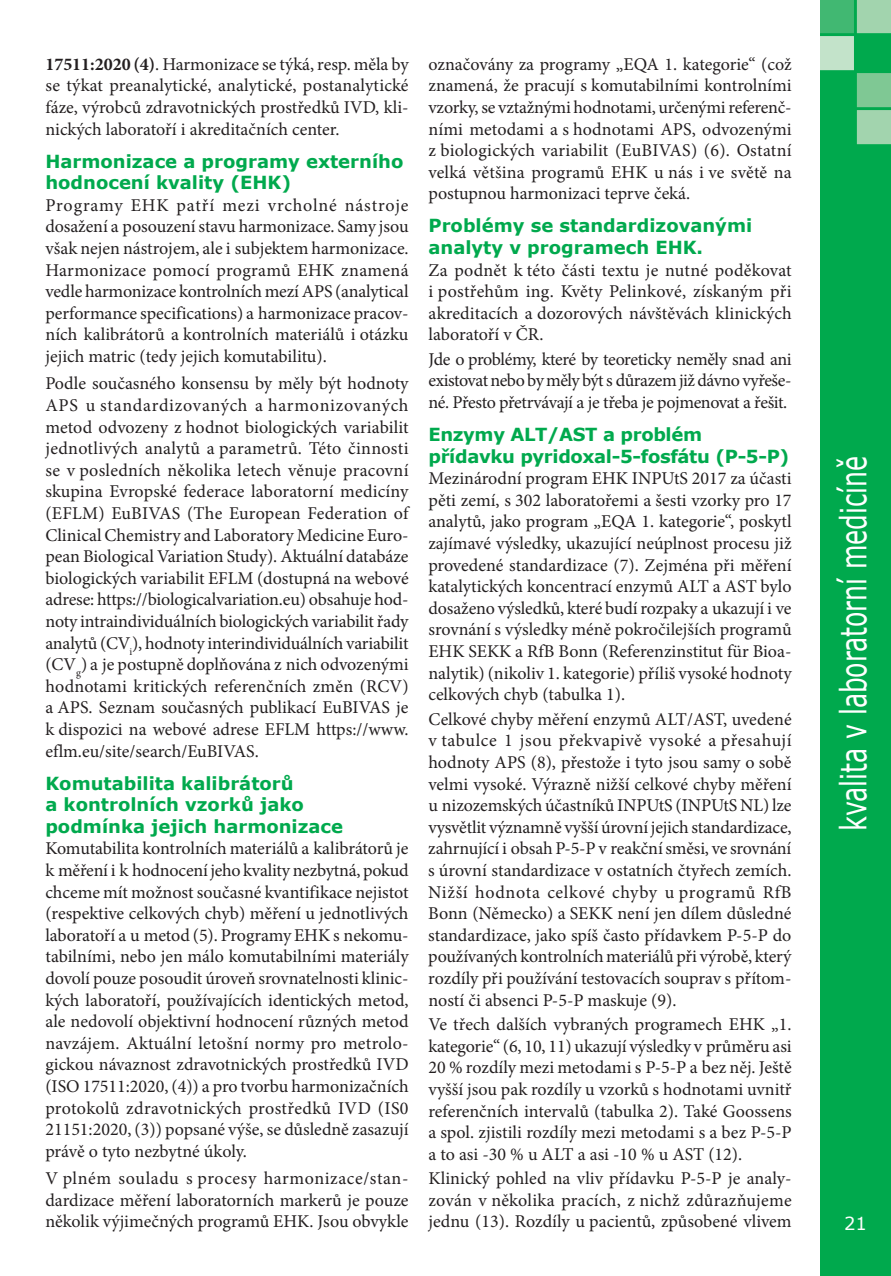
<style>
.page{position:relative;width:891px;height:1276px;background:#fff}
.page>*{position:absolute;margin:0;border:0;box-sizing:border-box;transform-origin:0 0}
.t1{font:36px "Verdana";color:#fff;scale:.7 1}
.t2{font:18px/21.6px "Minion Pro";color:#231f20;text-align:justify}
.t3{font:700 18px/21.6px "Verdana";color:#00a94d}
.t4{font:700 18px/21.6px "Verdana";letter-spacing:-.02em;color:#00a94d}
.t5{font:18px "Verdana";color:#fff}
.s1{font-weight:700}
</style>
<div class="page">
<div style="left:820px;top:0;width:70px;height:1276px;background:#00a94d"></div>
<p class="t2" style="left:45px;top:53px;width:364px"><span class="s1">17511:2020 (4)</span>. Harmonizace se týká, resp. měla by se týkat preanalytické, analytické, postanalytické fáze, výrobců zdravotnických prostředků IVD, kli&shy;nických laboratoří i akreditačních center.</p>
<p class="t3" style="left:45px;top:150px;width:359px">Harmonizace a programy externího hodnocení kvality (EHK)</p>
<p class="t2" style="left:45px;top:194px;width:364px">Programy EHK patří mezi vrcholné nástroje dosažení a posouzení stavu harmonizace. Samy jsou však nejen nástrojem, ale i subjektem harmonizace.<br>Harmonizace pomocí programů EHK znamená vedle harmonizace kontrolních mezí APS (analytical performance specifications) a harmonizace pracov&shy;ních kalibrátorů a kontrolních materiálů i otázku jejich matric (tedy jejich komutabilitu).</p>
<p class="t2" style="left:45px;top:373px;width:364px">Podle současného konsensu by měly být hodnoty APS u standardizovaných a harmonizovaných metod odvozeny z hodnot biologických variabilit jednotlivých analytů a parametrů. Této činnosti se v posledních několika letech věnuje pracovní skupina Evropské federace laboratorní medicíny (EFLM) EuBIVAS (The European Federation of Clinical Chemistry and Laboratory Medicine Euro&shy;pean Biological Variation Study). Aktuální databáze biologických variabilit EFLM (dostupná na webové adrese: https://biologicalvariation.eu) obsahuje hod&shy;noty intraindividuálních biologických variabilit řady analytů (CV<sub>i</sub>), hodnoty interindividuálních variabilit (CV<sub>g</sub>) a je postupně doplňována z nich odvozenými hodnotami kritických referenčních změn (RCV) a APS. Seznam současných publikací EuBIVAS je k dispozici na webové adrese EFLM https://www. eflm.eu/site/search/EuBIVAS.</p>
<p class="t3" style="left:45px;top:772px;width:299px">Komutabilita kalibrátorů<br>a kontrolních vzorků jako podmínka jejich harmonizace</p>
<p class="t2" style="left:45px;top:838px;width:364px">Komutabilita kontrolních materiálů a kalibrátorů je k měření i k hodnocení jeho kvality nezbytná, pokud chceme mít možnost současné kvantifikace nejistot (respektive celkových chyb) měření u jednotlivých laboratoří a u metod (5). Programy EHK s nekomu&shy;tabilními, nebo jen málo komutabilními materiály dovolí pouze posoudit úroveň srovnatelnosti klinic&shy;kých laboratoří, používajících identických metod, ale nedovolí objektivní hodnocení různých metod navzájem. Aktuální letošní normy pro metrolo&shy;gickou návaznost zdravotnických prostředků IVD (ISO 17511:2020, (4)) a pro tvorbu harmonizačních protokolů zdravotnických prostředků IVD (IS0<br>21151:2020, (3)) popsané výše, se důsledně zasazují právě o tyto nezbytné úkoly.</p>
<p class="t2" style="left:45px;top:1167px;width:364px">V plném souladu s procesy harmonizace/stan&shy;dardizace měření laboratorních markerů je pouze několik výjimečných programů EHK. Jsou obvykle</p>
<p class="t2" style="left:428px;top:53px;width:364px">označovány za programy „EQA 1. kategorie“ (což znamená, že pracují s komutabilními kontrolními vzorky, se vztažnými hodnotami, určenými referenč&shy;ními metodami a s hodnotami APS, odvozenými z biologických variabilit (EuBIVAS) (6). Ostatní velká většina programů EHK u nás i ve světě na postupnou harmonizaci teprve čeká.</p>
<p class="t3" style="left:428px;top:215px;width:325px">Problémy se standardizovanými analyty v programech EHK.</p>
<p class="t2" style="left:428px;top:259px;width:364px">Za podnět k této části textu je nutné poděkovat i postřehům ing. Květy Pelinkové, získaným při akreditacích a dozorových návštěvách klinických laboratoří v ČR.</p>
<p class="t2" style="left:428px;top:348px;width:364px">Jde o problémy, které by teoreticky neměly snad ani existovatnebobymělybýts důrazemjiždávnovyřeše&shy;né. Přesto přetrvávají a je třeba je pojmenovat a řešit.</p>
<p class="t4" style="left:428px;top:423px;width:362px">Enzymy ALT/AST a problém přídavku pyridoxal-5-fosfátu (P-5-P)</p>
<p class="t2" style="left:428px;top:468px;width:364px">Mezinárodní program EHK INPUtS 2017 za účasti pěti zemí, s 302 laboratořemi a šesti vzorky pro 17 analytů, jako program „EQA 1. kategorie“, poskytl zajímavé výsledky, ukazující neúplnost procesu již provedené standardizace (7). Zejména při měření katalytických koncentrací enzymů ALT a AST bylo dosaženo výsledků, které budí rozpaky a ukazují i ve srovnání s výsledky méně pokročilejších programů EHK SEKK a RfB Bonn (Referenzinstitut für Bioa&shy;nalytik) (nikoliv 1. kategorie) příliš vysoké hodnoty celkových chyb (tabulka 1).</p>
<p class="t2" style="left:428px;top:708px;width:365px">Celkové chyby měření enzymů ALT/AST, uvedené v tabulce 1 jsou překvapivě vysoké a přesahují hodnoty APS (8), přestože i tyto jsou samy o sobě velmi vysoké. Výrazně nižší celkové chyby měření u nizozemských účastníků INPUtS (INPUtS NL) lze vysvětlit významně vyšší úrovní jejich standardizace, zahrnující i obsah P-5-P v reakční směsi, ve srovnání s úrovní standardizace v ostatních čtyřech zemích.<br>Nižší hodnota celkové chyby u programů RfB Bonn (Německo) a SEKK není jen dílem důsledné standardizace, jako spíš často přídavkem P-5-P do používaných kontrolních materiálů při výrobě, který rozdíly při používání testovacích souprav s přítom&shy;ností či absenci P-5-P maskuje (9).</p>
<p class="t2" style="left:428px;top:1013px;width:364px">Ve třech dalších vybraných programech EHK „1. kategorie“ (6, 10, 11) ukazují výsledky v průměru asi 20 % rozdíly mezi metodami s P-5-P a bez něj. Ještě vyšší jsou pak rozdíly u vzorků s hodnotami uvnitř referenčních intervalů (tabulka 2). Také Goossens a spol. zjistili rozdíly mezi metodami s a bez P-5-P a to asi -30 % u ALT a asi -10 % u AST (12).</p>
<p class="t2" style="left:428px;top:1167px;width:364px">Klinický pohled na vliv přídavku P-5-P je analy&shy;zován v několika pracích, z nichž zdůrazňujeme jednu (13). Rozdíly u pacientů, způsobené vlivem</p>
<h1 class="t1" style="left:828px;top:831px;width:538px;rotate:-90deg">kvalita v laboratorní medicíně</h1>
<p class="t5" style="left:843px;top:1211px;width:24px">21</p>
</div>
